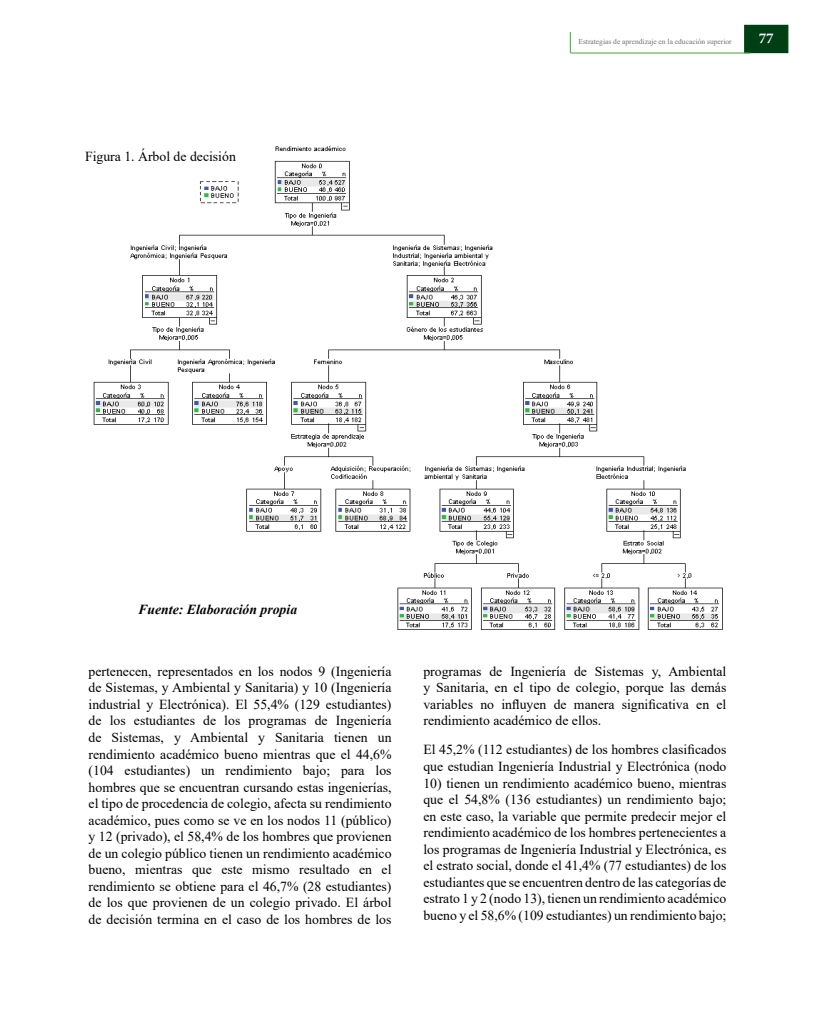
<style>
.page{position:relative;width:815px;height:1028px;background:#fff}
.page>*{position:absolute;margin:0;border:0;box-sizing:border-box;transform-origin:0 0}
.t1{font:700 15px "Minion Pro";color:#fff}
.t2{font:13.75px/16.5px "Times New Roman";color:#000;text-align:justify}
.t3{font:italic 700 13.75px "Times New Roman";color:#000}
.t4{font:7.5px "Times New Roman";color:#706f6f}
</style>
<div class="page">
<div style="left:744px;top:25px;width:44px;height:28px;background:#003f14;border:1px solid #003f14"></div>
<hr style="left:570px;top:53px;width:180px;height:1px;background:#3fa535">
<svg style="left:570px;top:32px;width:1px;height:21px"></svg>
<img style="left:93px;top:145px;width:630px;height:485px">
<p class="t2" style="left:85px;top:147px;width:152px">Figura 1. Árbol de decisión</p>
<p class="t3" style="left:138px;top:599px;width:160px">Fuente: Elaboración propia</p>
<p class="t4" style="left:578px;top:36px;width:155px">Estrategias de aprendizaje en la educación superior</p>
<p class="t1" style="left:759px;top:28px;width:16px">77</p>
<p class="t2" style="left:89px;top:662px;width:304px">pertenecen, representados en los nodos 9 (Ingeniería de Sistemas, y Ambiental y Sanitaria) y 10 (Ingeniería industrial y Electrónica). El 55,4% (129 estudiantes) de los estudiantes de los programas de Ingeniería de Sistemas, y Ambiental y Sanitaria tienen un rendimiento académico bueno mientras que el 44,6% (104 estudiantes) un rendimiento bajo; para los hombres que se encuentran cursando estas ingenierías, el tipo de procedencia de colegio, afecta su rendimiento académico, pues como se ve en los nodos 11 (público) y 12 (privado), el 58,4% de los hombres que provienen de un colegio público tienen un rendimiento académico bueno, mientras que este mismo resultado en el rendimiento se obtiene para el 46,7% (28 estudiantes) de los que provienen de un colegio privado. El árbol de decisión termina en el caso de los hombres de los</p>
<p class="t2" style="left:423px;top:662px;width:304px">programas de Ingeniería de Sistemas y, Ambiental y Sanitaria, en el tipo de colegio, porque las demás variables no influyen de manera significativa en el rendimiento académico de ellos.</p>
<p class="t2" style="left:423px;top:741px;width:304px">El 45,2% (112 estudiantes) de los hombres clasificados que estudian Ingeniería Industrial y Electrónica (nodo</p>
<p class="t2" style="left:423px;top:774px;width:304px">10) tienen un rendimiento académico bueno, mientras que el 54,8% (136 estudiantes) un rendimiento bajo; en este caso, la variable que permite predecir mejor el rendimiento académico de los hombres pertenecientes a los programas de Ingeniería Industrial y Electrónica, es el estrato social, donde el 41,4% (77 estudiantes) de los estudiantes que se encuentren dentro de las categorías de estrato 1 y 2 (nodo 13), tienen un rendimiento académico bueno y el 58,6% (109 estudiantes) un rendimiento bajo;</p>
</div>
